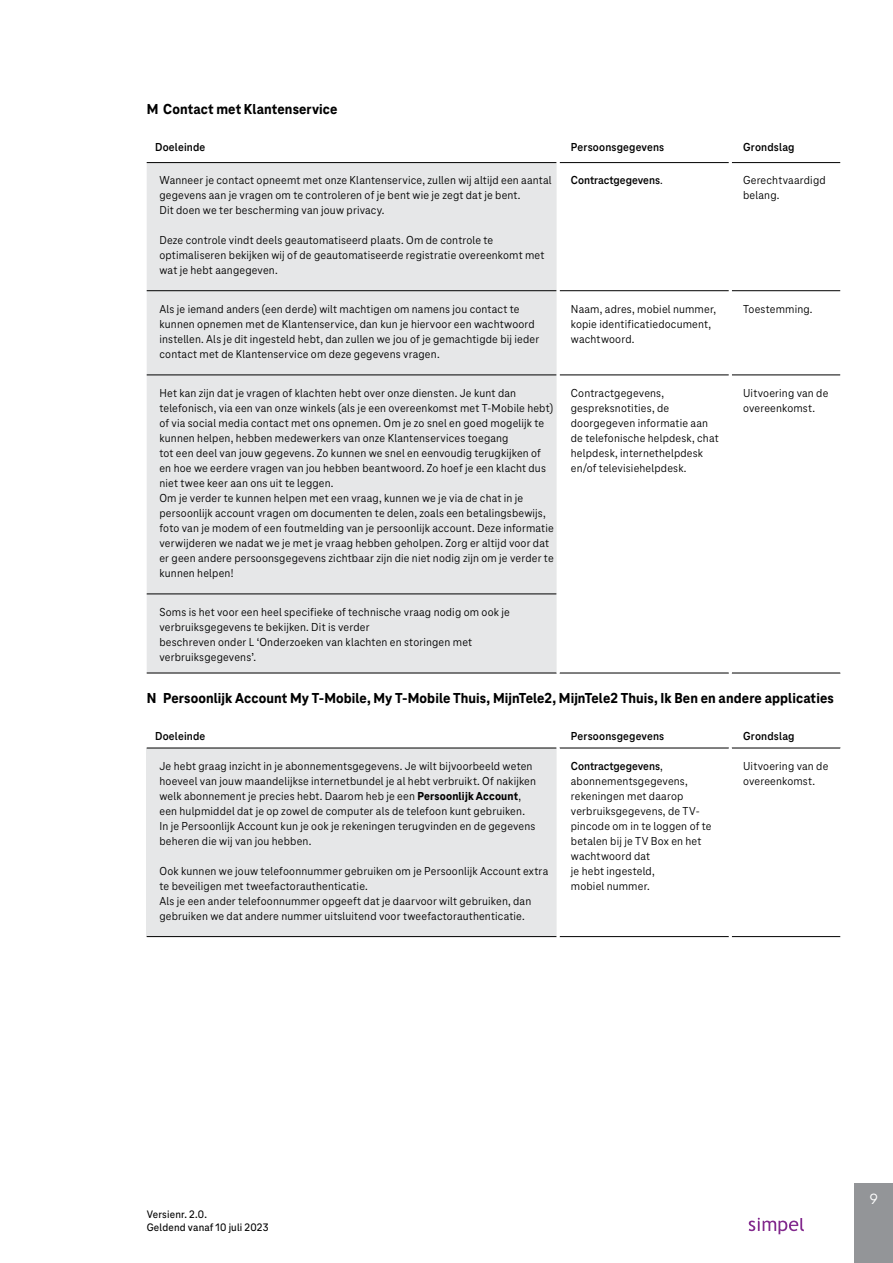
<style>
.page{position:relative;width:893px;height:1263px;background:#fff}
.page>*{position:absolute;margin:0;border:0;box-sizing:border-box;transform-origin:0 0}
.t1{font:15.45px "Tele Neo";color:#fff}
.t2{font:800 15px "Tele Neo";letter-spacing:.005em;color:#000}
.t3{font:12px/15px "Tele Neo";letter-spacing:.015em;color:#000}
.t4{font:700 12px "Tele Neo";letter-spacing:.015em;color:#000}
.t5{font:500 11.25px/13.5px "Tele Neo";letter-spacing:.015em;color:#000}
.s1{font-weight:400}
.s2{font-weight:800}
.s3{font-weight:700}
</style>
<div class="page">
<div style="left:855px;top:1183px;width:38px;height:80px;background:#939598"></div>
<svg style="left:749px;top:1218px;width:55px;height:16px"></svg>
<div style="left:147px;top:163px;width:410px;height:510px;background:#e6e7e8"></div>
<hr style="left:147px;top:162px;width:410px;height:1px;background:#000">
<hr style="left:147px;top:290px;width:410px;height:1px;background:#000">
<hr style="left:147px;top:375px;width:410px;height:1px;background:#000">
<hr style="left:147px;top:594px;width:410px;height:1px;background:#000">
<hr style="left:147px;top:673px;width:410px;height:1px;background:#000">
<hr style="left:560px;top:162px;width:169px;height:1px;background:#000">
<hr style="left:732px;top:162px;width:108px;height:1px;background:#000">
<hr style="left:560px;top:290px;width:169px;height:1px;background:#000">
<hr style="left:732px;top:290px;width:108px;height:1px;background:#000">
<hr style="left:560px;top:375px;width:169px;height:1px;background:#000">
<hr style="left:732px;top:375px;width:108px;height:1px;background:#000">
<hr style="left:560px;top:673px;width:169px;height:1px;background:#000">
<hr style="left:732px;top:673px;width:108px;height:1px;background:#000">
<div style="left:147px;top:748px;width:411px;height:188px;background:#e6e7e8"></div>
<hr style="left:147px;top:748px;width:410px;height:1px;background:#000">
<hr style="left:147px;top:936px;width:410px;height:1px;background:#000">
<hr style="left:560px;top:748px;width:169px;height:1px;background:#000">
<hr style="left:732px;top:748px;width:108px;height:1px;background:#000">
<hr style="left:560px;top:936px;width:169px;height:1px;background:#000">
<hr style="left:732px;top:936px;width:108px;height:1px;background:#000">
<hr style="left:557px;top:748px;width:3px;height:189px;background:#fff">
<p class="t2" style="left:147px;top:101px;width:192px">M Contact met Klantenservice</p>
<p class="t4" style="left:155px;top:140px;width:52px">Doeleinde</p>
<p class="t4" style="left:571px;top:140px;width:95px">Persoonsgegevens</p>
<p class="t4" style="left:743px;top:140px;width:53px">Grondslag</p>
<p class="t3" style="left:159px;top:173px;width:394px">Wanneer je contact opneemt met onze Klantenservice, zullen wij altijd een aantal gegevens aan je vragen om te controleren of je bent wie je zegt dat je bent.<br>Dit doen we ter bescherming van jouw privacy.</p>
<p class="t3" style="left:159px;top:233px;width:386px">Deze controle vindt deels geautomatiseerd plaats. Om de controle te optimaliseren bekijken wij of de geautomatiseerde registratie overeenkomt met wat je hebt aangegeven.</p>
<p class="t4" style="left:571px;top:174px;width:93px">Contractgegevens<span class="s1">.</span></p>
<p class="t3" style="left:743px;top:173px;width:84px">Gerechtvaardigd belang.</p>
<p class="t3" style="left:159px;top:301px;width:381px">Als je iemand anders (een derde) wilt machtigen om namens jou contact te kunnen opnemen met de Klantenservice, dan kun je hiervoor een wachtwoord instellen. Als je dit ingesteld hebt, dan zullen we jou of je gemachtigde bij ieder contact met de Klantenservice om deze gegevens vragen.</p>
<p class="t3" style="left:571px;top:301px;width:147px">Naam, adres, mobiel nummer, kopie identificatiedocument, wachtwoord.</p>
<p class="t3" style="left:743px;top:301px;width:71px">Toestemming.</p>
<p class="t3" style="left:159px;top:385px;width:396px">Het kan zijn dat je vragen of klachten hebt over onze diensten. Je kunt dan telefonisch, via een van onze winkels (als je een overeenkomst met T-Mobile hebt) of via social media contact met ons opnemen. Om je zo snel en goed mogelijk te kunnen helpen, hebben medewerkers van onze Klantenservices toegang<br>tot een deel van jouw gegevens. Zo kunnen we snel en eenvoudig terugkijken of en hoe we eerdere vragen van jou hebben beantwoord. Zo hoef je een klacht dus niet twee keer aan ons uit te leggen.<br>Om je verder te kunnen helpen met een vraag, kunnen we je via de chat in je persoonlijk account vragen om documenten te delen, zoals een betalingsbewijs, foto van je modem of een foutmelding van je persoonlijk account. Deze informatie verwijderen we nadat we je met je vraag hebben geholpen. Zorg er altijd voor dat er geen andere persoonsgegevens zichtbaar zijn die niet nodig zijn om je verder te kunnen helpen!</p>
<p class="t3" style="left:571px;top:385px;width:149px">Contractgegevens, gespreksnotities, de doorgegeven informatie aan de telefonische helpdesk, chat helpdesk, internethelpdesk en/of televisiehelpdesk.</p>
<p class="t3" style="left:743px;top:385px;width:87px">Uitvoering van de overeenkomst.</p>
<p class="t3" style="left:159px;top:604px;width:352px">Soms is het voor een heel specifieke of technische vraag nodig om ook je verbruiksgegevens te bekijken. Dit is verder<br>beschreven onder L ‘Onderzoeken van klachten en storingen met verbruiksgegevens’.</p>
<p class="t2" style="left:147px;top:690px;width:689px">N Persoonlijk Account My T-Mobile, My T-Mobile Thuis, MijnTele2, MijnTele2 Thuis, Ik Ben en andere applicaties</p>
<p class="t4" style="left:155px;top:729px;width:52px">Doeleinde</p>
<p class="t4" style="left:571px;top:729px;width:95px">Persoonsgegevens</p>
<p class="t4" style="left:743px;top:729px;width:53px">Grondslag</p>
<p class="t3" style="left:159px;top:758px;width:378px">Je hebt graag inzicht in je abonnementsgegevens. Je wilt bijvoorbeeld weten hoeveel van jouw maandelijkse internetbundel je al hebt verbruikt. Of nakijken welk abonnement je precies hebt. Daarom heb je een <span class="s2">Persoonlijk Account</span>, een hulpmiddel dat je op zowel de computer als de telefoon kunt gebruiken.<br>In je Persoonlijk Account kun je ook je rekeningen terugvinden en de gegevens beheren die wij van jou hebben.</p>
<p class="t3" style="left:159px;top:863px;width:390px">Ook kunnen we jouw telefoonnummer gebruiken om je Persoonlijk Account extra te beveiligen met tweefactorauthenticatie.<br>Als je een ander telefoonnummer opgeeft dat je daarvoor wilt gebruiken, dan gebruiken we dat andere nummer uitsluitend voor tweefactorauthenticatie.</p>
<p class="t3" style="left:571px;top:758px;width:142px"><span class="s3">Contractgegevens</span>, abonnementsgegevens, rekeningen met daarop verbruiksgegevens, de TV&shy;pincode om in te loggen of te betalen bij je TV Box en het wachtwoord dat<br>je hebt ingesteld,<br>mobiel nummer.</p>
<p class="t3" style="left:743px;top:758px;width:87px">Uitvoering van de overeenkomst.</p>
<p class="t5" style="left:147px;top:1207px;width:123px">Versienr. 2.0.<br>Geldend vanaf 10 juli 2023</p>
<p class="t1" style="left:870px;top:1190px;width:10px">9</p>
</div>
